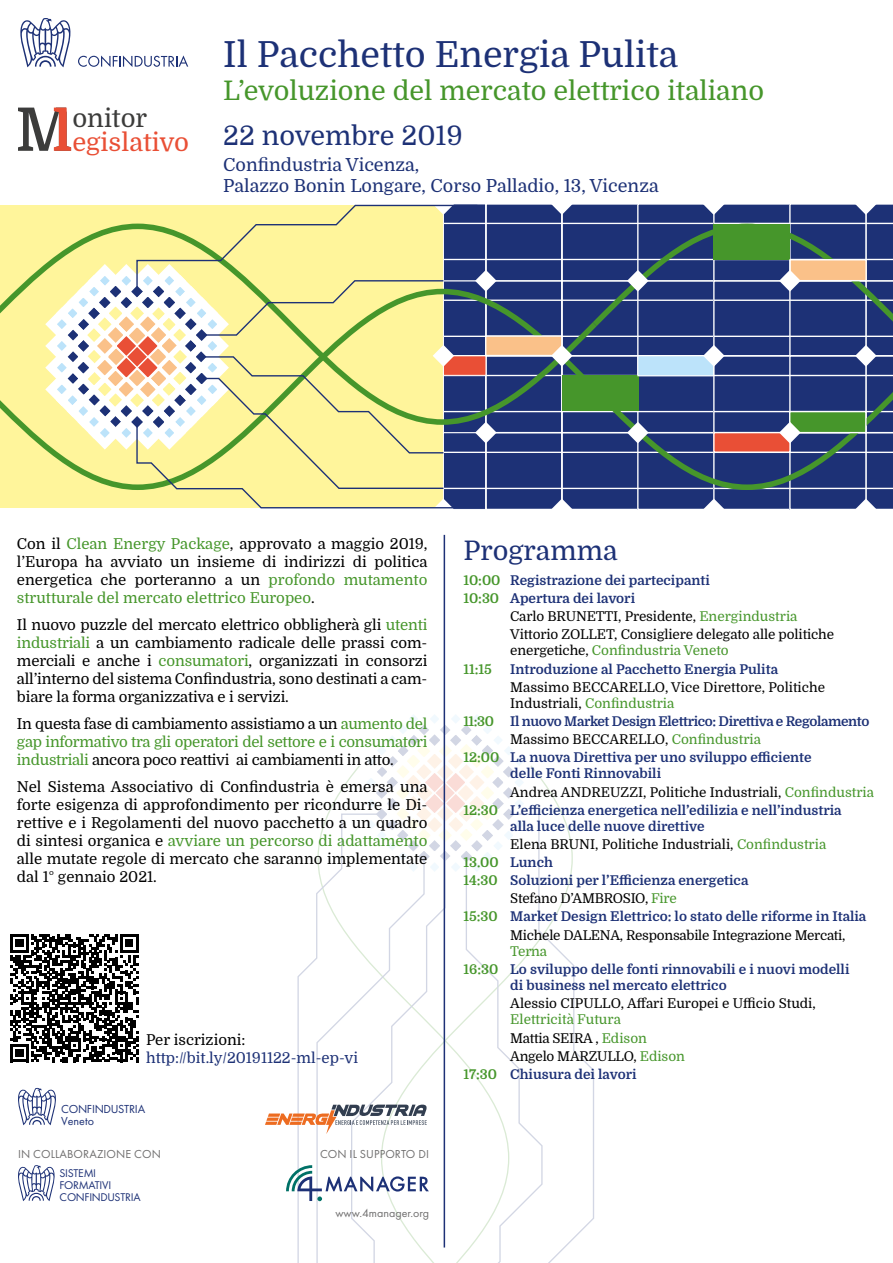
<style>
.page{position:relative;width:893px;height:1263px;background:#fff}
.page>*{position:absolute;margin:0;border:0;box-sizing:border-box;transform-origin:0 0}
.t1{font:36px "Domine";color:#1d3176}
.t2{font:27px "Domine";color:#46962b}
.t3{font:27px "Domine";color:#1d3176}
.t4{font:25.65px "Domine";color:#e94f35}
.t5{font:25.65px "Domine";color:#3c3c3b}
.t6{font:18px/21.6px "Domine";color:#1d3176}
.t7{font:15px/18px "Domine";color:#000;text-align:justify}
.t8{font:15px "Domine";color:#1d3176}
.t9{font:700 13.5px/18.1px "Domine";color:#1d3176}
.t10{font:13.5px/18.1px "Domine";color:#000}
.t11{font:13.5px "Domine";letter-spacing:-.02em;color:#000}
.t12{font:700 13.5px "Domine";letter-spacing:-.03em;color:#1d3176}
.t13{font:13.5px "Domine";color:#46962b}
.t14{font:700 13.5px "Domine";color:#46962b}
.t15{font:12px "Futura PT";letter-spacing:.01em;color:#706f6f}
.t16{font:12px/12px "Futura PT";letter-spacing:-.015em;color:#1d3176}
.t17{font:11.7px/11.7px "Futura PT";letter-spacing:-.025em;color:#1d3176}
.s1{color:#46962b}
.s2{color:#000}
.s3{color:#1d3176}
.s4{font-weight:400;color:#46962b}
</style>
<div class="page">
<svg style="left:18px;top:108px;width:53px;height:43px"></svg>
<svg style="left:20px;top:18px;width:51px;height:49px"></svg>
<svg style="left:78px;top:55px;width:110px;height:12px"></svg>
<div style="left:562px;top:204px;width:76px;height:77px;background:#1d3176"></div>
<div style="left:561px;top:203px;width:77px;height:78px;border:1px solid #fff"></div>
<div style="left:638px;top:204px;width:76px;height:77px;background:#1d3176"></div>
<div style="left:637px;top:203px;width:78px;height:78px;border:1px solid #fff"></div>
<div style="left:486px;top:204px;width:76px;height:77px;background:#1d3176"></div>
<div style="left:562px;top:433px;width:76px;height:76px;background:#1d3176"></div>
<div style="left:561px;top:432px;width:77px;height:78px;border:1px solid #fff"></div>
<div style="left:638px;top:433px;width:76px;height:76px;background:#1d3176"></div>
<div style="left:637px;top:432px;width:78px;height:78px;border:1px solid #fff"></div>
<div style="left:486px;top:433px;width:76px;height:76px;background:#1d3176"></div>
<div style="left:714px;top:204px;width:76px;height:77px;background:#1d3176"></div>
<div style="left:713px;top:203px;width:78px;height:78px;border:1px solid #fff"></div>
<div style="left:790px;top:204px;width:76px;height:77px;background:#1d3176"></div>
<div style="left:789px;top:203px;width:78px;height:78px;border:1px solid #fff"></div>
<div style="left:714px;top:433px;width:76px;height:76px;background:#1d3176"></div>
<div style="left:713px;top:432px;width:78px;height:78px;border:1px solid #fff"></div>
<div style="left:790px;top:433px;width:76px;height:76px;background:#1d3176"></div>
<div style="left:789px;top:432px;width:78px;height:78px;border:1px solid #fff"></div>
<hr style="left:561px;top:204px;width:1px;height:305px;background:#fff">
<svg style="left:0;top:428px;width:587px;height:65px"></svg>
<svg style="left:587px;top:428px;width:268px;height:65px"></svg>
<svg style="left:0;top:221px;width:587px;height:207px"></svg>
<svg style="left:587px;top:221px;width:268px;height:207px"></svg>
<div style="left:486px;top:336px;width:76px;height:19px;background:#fac189"></div>
<div style="left:485px;top:335px;width:77px;height:21px;border:1px solid #fff"></div>
<div style="left:714px;top:433px;width:76px;height:19px;background:#e94f36"></div>
<div style="left:713px;top:432px;width:78px;height:21px;border:1px solid #fff"></div>
<div style="left:790px;top:412px;width:76px;height:21px;background:#46962b"></div>
<div style="left:789px;top:411px;width:77px;height:22px;border:1px solid #fff"></div>
<div style="left:562px;top:376px;width:76px;height:35px;background:#46962b"></div>
<div style="left:714px;top:224px;width:76px;height:36px;background:#46962b"></div>
<div style="left:638px;top:356px;width:76px;height:20px;background:#bce3fa"></div>
<div style="left:637px;top:355px;width:77px;height:21px;border:1px solid #fff"></div>
<div style="left:790px;top:260px;width:76px;height:21px;background:#fac189"></div>
<div style="left:789px;top:259px;width:78px;height:22px;border:1px solid #fff"></div>
<svg style="left:627px;top:270px;width:22px;height:22px"></svg>
<svg style="left:551px;top:203px;width:22px;height:12px"></svg>
<svg style="left:627px;top:422px;width:22px;height:21px"></svg>
<svg style="left:39px;top:204px;width:458px;height:305px;background:#dad7a0"></svg>
<svg style="left:551px;top:345px;width:22px;height:22px"></svg>
<svg style="left:551px;top:499px;width:22px;height:11px"></svg>
<svg style="left:703px;top:203px;width:22px;height:12px"></svg>
<svg style="left:779px;top:422px;width:22px;height:21px"></svg>
<svg style="left:703px;top:499px;width:22px;height:11px"></svg>
<svg style="left:779px;top:270px;width:22px;height:22px"></svg>
<svg style="left:703px;top:345px;width:22px;height:22px"></svg>
<svg style="left:855px;top:203px;width:38px;height:307px"></svg>
<hr style="left:444px;top:535px;width:1px;height:712px;background:#1d3176">
<svg style="left:18px;top:1165px;width:37px;height:36px"></svg>
<svg style="left:10px;top:934px;width:128px;height:128px"></svg>
<svg style="left:18px;top:1088px;width:38px;height:37px"></svg>
<svg style="left:265px;top:697px;width:329px;height:566px"></svg>
<h3 class="t5" style="left:72px;top:103px;width:76px">onitor</h3>
<h3 class="t4" style="left:72px;top:128px;width:118px">egislativo</h3>
<h1 class="t1" style="left:223px;top:35px;width:456px">Il Pacchetto Energia Pulita</h1>
<h2 class="t2" style="left:223px;top:75px;width:542px">L’evoluzione del mercato elettrico italiano</h2>
<h2 class="t3" style="left:223px;top:121px;width:241px">22 novembre 2019</h2>
<p class="t6" style="left:223px;top:154px;width:437px">Confindustria Vicenza,<br>Palazzo Bonin Longare, Corso Palladio, 13, Vicenza</p>
<p class="t7" style="left:17px;top:535px;width:412px">Con il <span class="s1">Clean Energy Package</span>, approvato a maggio 2019, l’Europa ha avviato un insieme di indirizzi di politica energetica che porteranno a un <span class="s1">profondo mutamento strutturale del mercato elettrico Europeo</span>.</p>
<p class="t7" style="left:17px;top:616px;width:412px">Il nuovo puzzle del mercato elettrico obbligherà gli <span class="s1">utenti industriali</span> a un cambiamento radicale delle prassi com&shy;merciali e anche i <span class="s1">consumatori</span>, organizzati in consorzi all’interno del sistema Confindustria, sono destinati a cam&shy;biare la forma organizzativa e i servizi.</p>
<p class="t7" style="left:17px;top:715px;width:412px">In questa fase di cambiamento assistiamo a un <span class="s1">aumento del gap informativo tra gli operatori del settore e i consumatori industriali</span> ancora poco reattivi ai cambiamenti in atto.</p>
<p class="t7" style="left:17px;top:778px;width:412px">Nel Sistema Associativo di Confindustria è emersa una forte esigenza di approfondimento per ricondurre le Di&shy;rettive e i Regolamenti del nuovo pacchetto a un quadro di sintesi organica e <span class="s1">avviare un percorso di adattamento </span>alle mutate regole di mercato che saranno implementate dal 1° gennaio 2021.</p>
<p class="t7" style="left:146px;top:1031px;width:101px">Per iscrizioni:</p>
<p class="t8" style="left:146px;top:1050px;width:214px">http://bit.ly/20191122-ml-ep-vi</p>
<p class="t16" style="left:61px;top:1102px;width:86px">CONFINDUSTRIA<br>Veneto</p>
<p class="t15" style="left:18px;top:1147px;width:144px">IN COLLABORAZIONE CON</p>
<p class="t15" style="left:320px;top:1147px;width:111px">CON IL SUPPORTO DI</p>
<p class="t17" style="left:60px;top:1167px;width:83px">SISTEMI<br>FORMATIVI<br>CONFINDUSTRIA</p>
<p class="t15" style="left:335px;top:1206px;width:95px">www.4manager.org</p>
<h2 class="t3" style="left:463px;top:536px;width:156px">Programma</h2>
<p class="t9" style="left:463px;top:571px;width:248px"><span class="s1">10:00</span> Registrazione dei partecipanti<br><span class="s1">10:30</span> Apertura dei lavori</p>
<p class="t10" style="left:510px;top:607px;width:325px">Carlo BRUNETTI, Presidente, <span class="s1">Energindustria<br></span>Vittorio ZOLLET, Consigliere delegato alle politiche</p>
<p class="t13" style="left:510px;top:643px;width:220px"><span class="s2">energetiche,</span> Confindustria Veneto</p>
<p class="t14" style="left:463px;top:661px;width:30px">11:15</p>
<p class="t9" style="left:510px;top:660px;width:269px">Introduzione al Pacchetto Energia Pulita</p>
<p class="t10" style="left:510px;top:679px;width:316px;line-height:16.2px">Massimo BECCARELLO, Vice Direttore, Politiche<br>Industriali, <span class="s1">Confindustria</span></p>
<p class="t12" style="left:463px;top:714px;width:407px"><span class="s1">11:30</span> Il nuovo Market Design Elettrico: Direttiva e Regolamento</p>
<p class="t10" style="left:510px;top:730px;width:252px">Massimo BECCARELLO, <span class="s1">Confindustria</span></p>
<p class="t9" style="left:463px;top:749px;width:350px"><span class="s1">12:00</span> La nuova Direttiva per uno sviluppo efficiente</p>
<p class="t9" style="left:510px;top:765px;width:152px">delle Fonti Rinnovabili</p>
<p class="t10" style="left:510px;top:783px;width:365px">Andrea ANDREUZZI, Politiche Industriali, <span class="s1">Confindustria</span></p>
<p class="t9" style="left:463px;top:801px;width:380px"><span class="s1">12:30</span> L’efficienza energetica nell’edilizia e nell’industria</p>
<p class="t9" style="left:510px;top:817px;width:196px">alla luce delle nuove direttive</p>
<p class="t10" style="left:510px;top:835px;width:317px">Elena BRUNI, Politiche Industriali, <span class="s1">Confindustria</span></p>
<p class="t14" style="left:463px;top:855px;width:91px">13.00 <span class="s3">Lunch</span></p>
<p class="t9" style="left:463px;top:872px;width:286px"><span class="s1">14:30</span> Soluzioni per l’Efficienza energetica</p>
<p class="t11" style="left:510px;top:891px;width:168px">Stefano D’AMBROSIO, <span class="s1">Fire</span></p>
<p class="t9" style="left:463px;top:908px;width:404px"><span class="s1">15:30</span> Market Design Elettrico: lo stato delle riforme in Italia</p>
<p class="t11" style="left:510px;top:927px;width:337px">Michele DALENA, Responsabile Integrazione Mercati,</p>
<p class="t9" style="left:463px;top:942px;width:387px;text-indent:47px"><span class="s4">Terna<br></span><span class="s1">16:30</span> Lo sviluppo delle fonti rinnovabili e i nuovi modelli</p>
<p class="t9" style="left:510px;top:976px;width:218px">di business nel mercato elettrico</p>
<p class="t10" style="left:510px;top:995px;width:307px">Alessio CIPULLO, Affari Europei e Ufficio Studi,</p>
<p class="t13" style="left:510px;top:1012px;width:112px">Elettricità Futura</p>
<p class="t11" style="left:510px;top:1030px;width:138px">Mattia SEIRA , <span class="s1">Edison</span></p>
<p class="t11" style="left:510px;top:1048px;width:176px">Angelo MARZULLO, <span class="s1">Edison</span></p>
<p class="t9" style="left:463px;top:1065px;width:175px"><span class="s1">17:30</span> Chiusura dei lavori</p>
</div>
